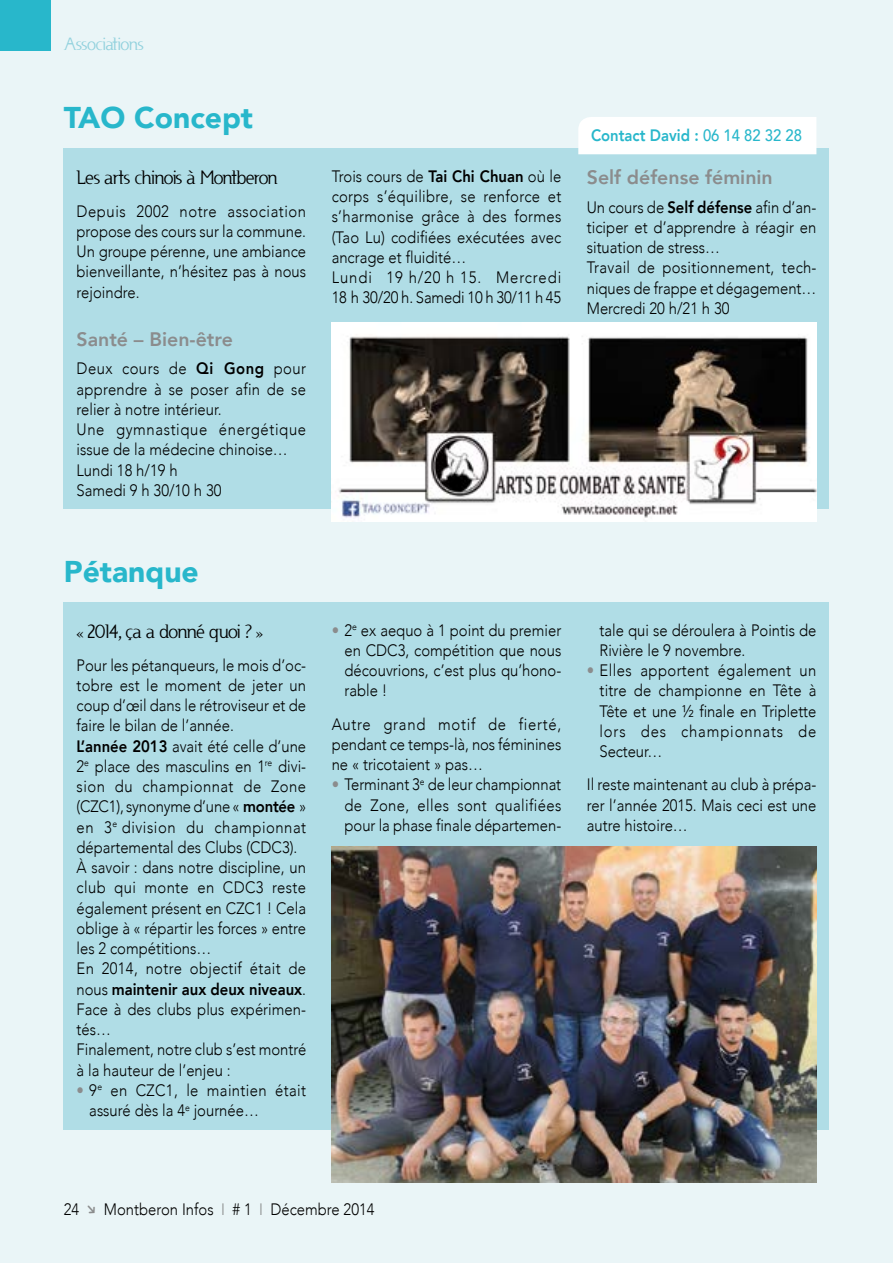
<style>
.page{position:relative;width:893px;height:1263px;background:#fff}
.page>*{position:absolute;margin:0;border:0;box-sizing:border-box;transform-origin:0 0}
.t1{font:900 30px "Avenir";color:#28b7cb}
.t2{font:800 19.5px "Avenir";color:#8b8c8d}
.t3{font:18px "Usenet";letter-spacing:-.035em;color:#000}
.t4{font:300 16.5px/20.2px "Avenir";color:#000;text-align:justify;scale:.9 1}
.t5{font:300 16.5px/20.2px "Avenir";letter-spacing:.025em;color:#000;scale:.9 1}
.t6{font:800 16.5px "Avenir";color:#28b7cb;scale:.9 1}
.t7{font:16.5px "Usenet";letter-spacing:-.015em;color:#91d1dd}
.s1{font-weight:800}
.s2{color:#8b8c8d}
.s3{font-weight:500}
</style>
<div class="page">
<div style="left:0;top:0;width:892px;height:1263px;background:#eaf5f7"></div>
<div style="left:0;top:0;width:51px;height:51px;background:#28b7cb"></div>
<div style="left:64px;top:603px;width:765px;height:527px;background:#b0dde6"></div>
<img style="left:332px;top:846px;width:484px;height:336px">
<div style="left:64px;top:149px;width:765px;height:360px;background:#b0dde6"></div>
<div style="left:578px;top:117px;width:238px;height:37px;background:#fff"></div>
<img style="left:332px;top:322px;width:484px;height:199px">
<p class="t7" style="left:64px;top:33px;width:81px">Associations</p>
<h1 class="t1" style="left:64px;top:91px;width:191px">TAO Concept</h1>
<p class="t3" style="left:77px;top:166px;width:203px">Les arts chinois à Montberon</p>
<p class="t4" style="left:77px;top:201px;width:257px">Depuis 2002 notre association propose des cours sur la commune.<br>Un groupe pérenne, une ambiance bienveillante, n’hésitez pas à nous rejoindre.</p>
<p class="t2" style="left:77px;top:321px;width:158px">Santé – Bien-être</p>
<p class="t4" style="left:77px;top:359px;width:257px;text-align:left">Deux cours de <span class="s1">Qi Gong</span> pour apprendre à se poser afin de se relier à notre intérieur.<br>Une gymnastique énergétique issue de la médecine chinoise…<br>Lundi 18 h/19 h<br>Samedi 9 h 30/10 h 30</p>
<h1 class="t1" style="left:64px;top:545px;width:137px">Pétanque</h1>
<p class="t3" style="left:77px;top:620px;width:188px">« 2014, ça a donné quoi ? »</p>
<p class="t4" style="left:77px;top:655px;width:257px;text-align:left">Pour les pétanqueurs, le mois d’oc&shy;tobre est le moment de jeter un coup d’œil dans le rétroviseur et de faire le bilan de l’année.<br><span class="s1">L’année 2013</span> avait été celle d’une<br>2<sup>e</sup> place des masculins en 1<sup>re</sup> divi&shy;sion du championnat de Zone (CZC1), synonyme d’une « <span class="s1">montée</span> » en 3<sup>e</sup> division du championnat départemental des Clubs (CDC3).<br>À savoir : dans notre discipline, un club qui monte en CDC3 reste également présent en CZC1 ! Cela oblige à « répartir les forces » entre les 2 compétitions…<br>En 2014, notre objectif était de nous <span class="s1">maintenir aux deux niveaux</span>.<br>Face à des clubs plus expérimen&shy;tés…<br>Finalement, notre club s’est montré à la hauteur de l’enjeu :</p>
<p class="t5" style="left:89px;top:1080px;width:242px;text-indent:-13px"><span class="s2">•</span> 9<sup>e</sup> en CZC1, le maintien était assuré dès la 4<sup>e</sup> journée…</p>
<p class="t6" style="left:591px;top:121px;width:236px">Contact David : <span class="s3">06 14 82 32 28</span></p>
<p class="t4" style="left:332px;top:166px;width:257px;text-align:left">Trois cours de <span class="s1">Tai Chi Chuan</span> où le corps s’équilibre, se renforce et s’harmonise grâce à des formes (Tao Lu) codifiées exécutées avec ancrage et fluidité…<br>Lundi 19 h/20 h 15. Mercredi<br>18 h 30/20 h. Samedi 10 h 30/11 h 45</p>
<p class="t2" style="left:587px;top:159px;width:188px">Self défense féminin</p>
<p class="t4" style="left:587px;top:197px;width:257px;text-align:left">Un cours de <span class="s1">Self défense</span> afin d’an&shy;ticiper et d’apprendre à réagir en situation de stress…<br>Travail de positionnement, tech&shy;niques de frappe et dégagement…<br>Mercredi 20 h/21 h 30</p>
<p class="t4" style="left:344px;top:620px;width:242px;text-indent:-13px"><span class="s2">•</span> 2<sup>e</sup> ex aequo à 1 point du premier en CDC3, compétition que nous découvrions, c’est plus qu’hono&shy;rable !</p>
<p class="t4" style="left:332px;top:714px;width:257px">Autre grand motif de fierté, pendant ce temps-là, nos féminines ne « tricotaient » pas…</p>
<p class="t4" style="left:344px;top:774px;width:243px;text-indent:-13px"><span class="s2">•</span> Terminant 3<sup>e</sup> de leur championnat de Zone, elles sont qualifiées pour la phase finale départemen-</p>
<p class="t4" style="left:600px;top:620px;width:242px">tale qui se déroulera à Pointis de<br>Rivière le 9 novembre.</p>
<p class="t4" style="left:600px;top:660px;width:242px;text-indent:-13px"><span class="s2">•</span> Elles apportent également un titre de championne en Tête à Tête et une ½ finale en Triplette lors des championnats de Secteur…</p>
<p class="t4" style="left:587px;top:774px;width:257px">Il reste maintenant au club à prépa&shy;rer l’année 2015. Mais ceci est une autre histoire…</p>
<p class="t4" style="left:64px;top:1199px;width:19px">24</p>
<p class="t4" style="left:104px;top:1199px;width:302px">Montberon Infos <span class="s2">I</span> # 1 <span class="s2">I</span> Décembre 2014</p>
</div>
